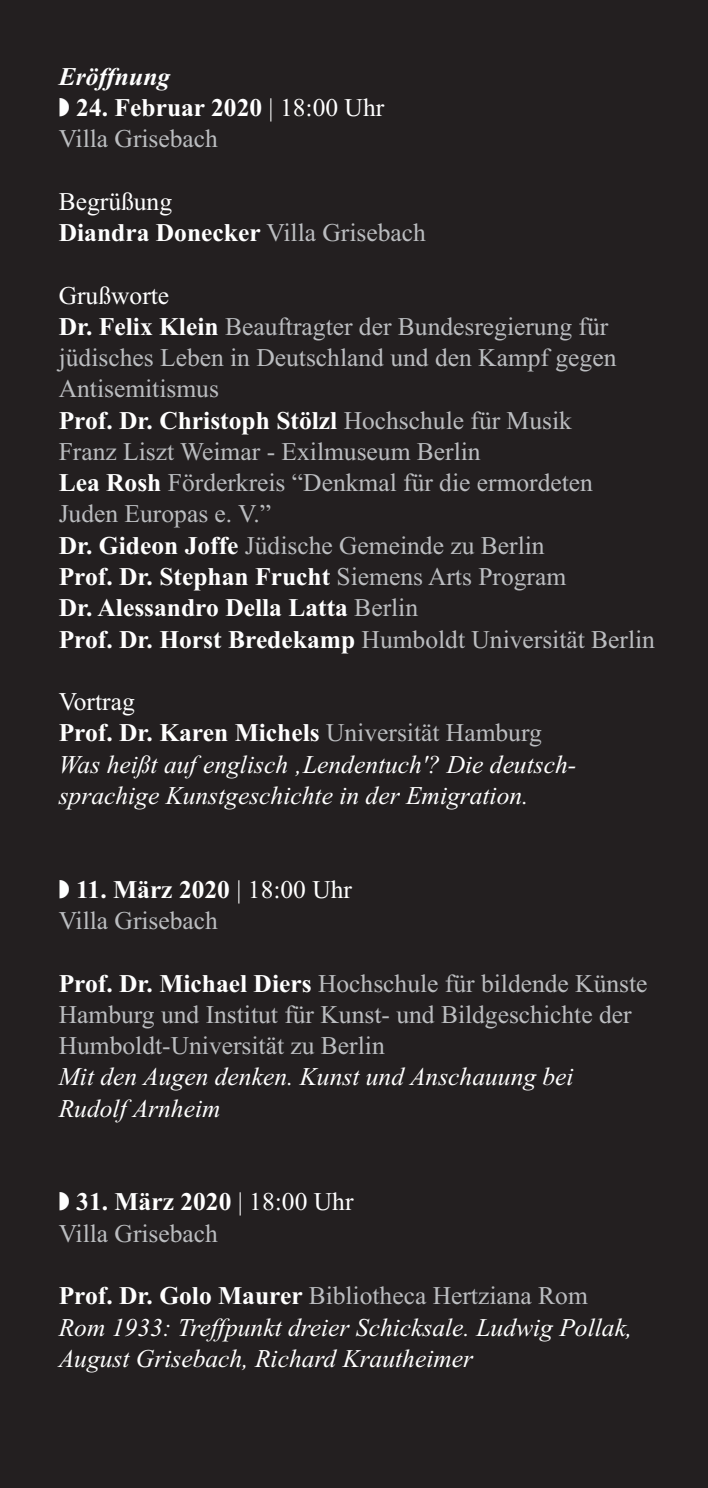
<style>
.page{position:relative;width:708px;height:1488px;background:#fff}
.page>*{position:absolute;margin:0;border:0;box-sizing:border-box;transform-origin:0 0}
.t1{font:25.5px/31.2px "Times New Roman";color:#bbbdc0}
.t2{font:700 25.5px/31.2px "Times New Roman";color:#fff}
.t3{font:italic 25.5px/31.2px "Times New Roman";color:#fff}
.t4{font:25.5px "Times New Roman";color:#fff}
.s1{font-style:italic}
.s2{font-weight:400}
.s3{font-weight:400;color:#bbbdc0}
.s4{font-weight:700;color:#fff}
</style>
<div class="page">
<div style="left:0;top:0;width:707px;height:1487px;background:#231f20"></div>
<p class="t2" style="left:59px;top:63px;width:327px"><span class="s1">Eröffnung<br></span>◗ 24. Februar 2020 <span class="s2">| 18:00 Uhr</span></p>
<p class="t1" style="left:59px;top:125px;width:161px">Villa Grisebach</p>
<p class="t4" style="left:59px;top:192px;width:115px">Begrüßung</p>
<p class="t2" style="left:59px;top:220px;width:368px">Diandra Donecker <span class="s3">Villa Grisebach</span></p>
<p class="t4" style="left:59px;top:286px;width:112px">Grußworte</p>
<p class="t1" style="left:59px;top:313px;width:551px"><span class="s4">Dr. Felix Klein</span> Beauftragter der Bundesregierung für</p>
<p class="t1" style="left:59px;top:344px;width:559px">jüdisches Leben in Deutschland und den Kampf gegen<br>Antisemitismus</p>
<p class="t2" style="left:59px;top:407px;width:514px">Prof. Dr. Christoph Stölzl <span class="s3">Hochschule für Musik</span></p>
<p class="t1" style="left:59px;top:469px;width:535px"><span class="s4">Lea Rosh</span> Förderkreis “Denkmal für die ermordeten</p>
<p class="t1" style="left:59px;top:438px;width:423px">Franz Liszt Weimar - Exilmuseum Berlin</p>
<p class="t1" style="left:59px;top:501px;width:214px">Juden Europas e. V.”</p>
<p class="t2" style="left:59px;top:532px;width:597px">Dr. Gideon Joffe <span class="s3">Jüdische Gemeinde zu Berlin<br></span>Prof. Dr. Stephan Frucht <span class="s3">Siemens Arts Program<br></span>Dr. Alessandro Della Latta <span class="s3">Berlin<br></span>Prof. Dr. Horst Bredekamp <span class="s3">Humboldt Universität Berlin</span></p>
<p class="t4" style="left:59px;top:692px;width:78px">Vortrag</p>
<p class="t2" style="left:59px;top:720px;width:484px">Prof. Dr. Karen Michels <span class="s3">Universität Hamburg</span></p>
<p class="t3" style="left:59px;top:751px;width:519px">Was heißt auf englisch ‚Lendentuch'? Die deutsch&shy;sprachige Kunstgeschichte in der Emigration.</p>
<p class="t2" style="left:59px;top:876px;width:295px">◗ 11. März 2020 <span class="s2">| 18:00 Uhr</span></p>
<p class="t1" style="left:59px;top:907px;width:161px">Villa Grisebach</p>
<p class="t1" style="left:59px;top:970px;width:590px"><span class="s4">Prof. Dr. Michael Diers</span> Hochschule für bildende Künste</p>
<p class="t1" style="left:59px;top:1001px;width:574px">Hamburg und Institut für Kunst- und Bildgeschichte der<br>Humboldt-Universität zu Berlin</p>
<p class="t3" style="left:59px;top:1063px;width:516px">Mit den Augen denken. Kunst und Anschauung bei<br>Rudolf Arnheim</p>
<p class="t2" style="left:59px;top:1189px;width:296px">◗ 31. März 2020 <span class="s2">| 18:00 Uhr</span></p>
<p class="t1" style="left:59px;top:1220px;width:161px">Villa Grisebach</p>
<p class="t1" style="left:59px;top:1282px;width:530px"><span class="s4">Prof. Dr. Golo Maurer</span> Bibliotheca Hertziana Rom</p>
<p class="t3" style="left:59px;top:1313px;width:575px">Rom 1933: Treffpunkt dreier Schicksale. Ludwig Pollak,<br>August Grisebach, Richard Krautheimer</p>
</div>
